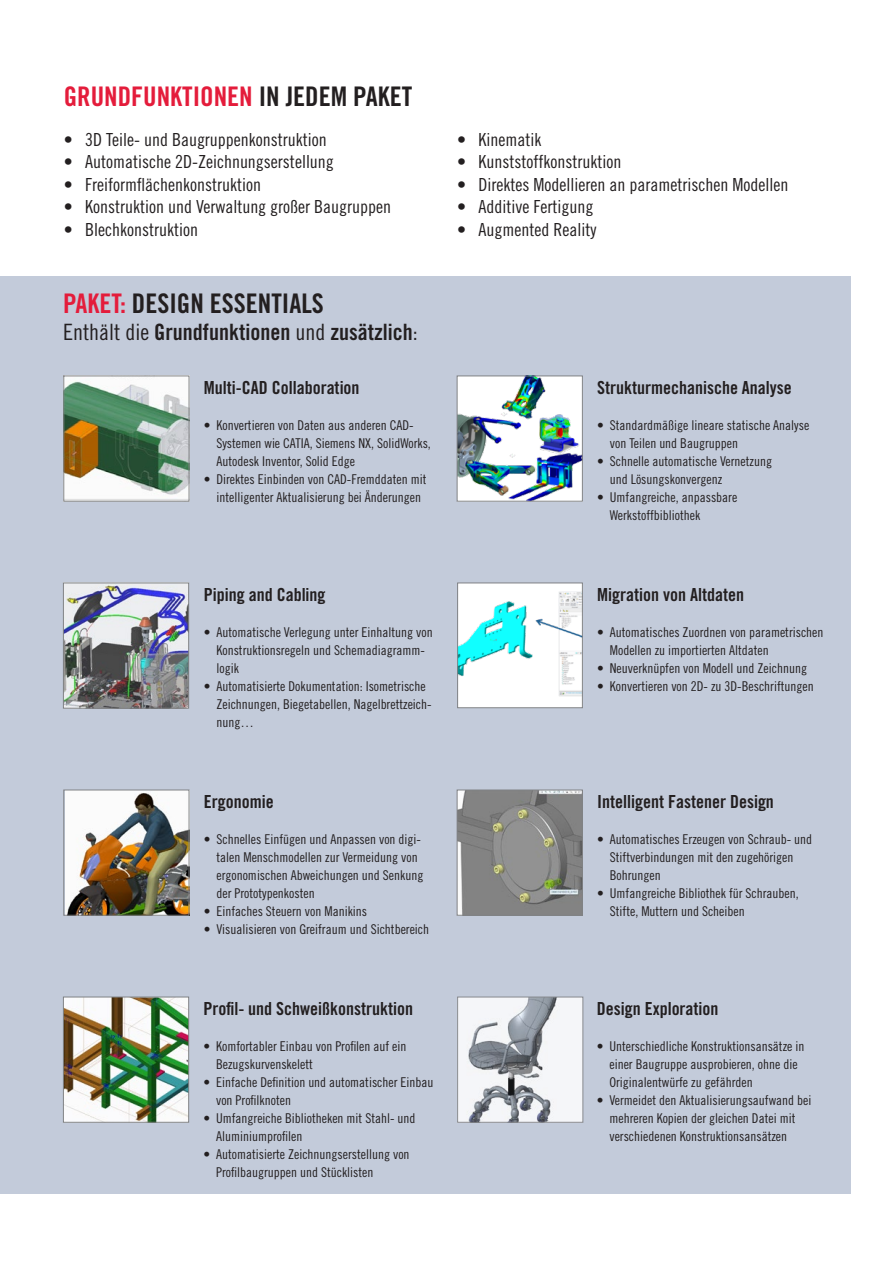
<style>
.page{position:relative;width:893px;height:1263px;background:#fff}
.page>*{position:absolute;margin:0;border:0;box-sizing:border-box;transform-origin:0 0}
.Zwischentitel{font:27px "Trade Gothic LT Pro Bd Cn 20";color:#e41c3b}
.Zwischentitel-2{font:27px "Trade Gothic LT Pro Bd Cn 20";color:#231f20}
.Zwischentitel-3{font:22.5px "Trade Gothic LT Pro Bd Cn 20";color:#231f20}
.t1{font:18px "Trade Gothic LT Pro Cn 18";color:#231f20}
.Titel_Kasten{font:18px "Trade Gothic LT Pro Bd Cn 20";color:#231f20}
.t2{font:13.5px/18px "Trade Gothic LT Pro Cn 18";color:#231f20}
.s1{color:#231f20}
.s2{color:#e41c3b}
.s3{font-family:"Trade Gothic LT Pro Cn 18"}
</style>
<div class="page">
<div style="left:0;top:277px;width:851px;height:917px;background:#c3cbda"></div>
<img style="left:65px;top:378px;width:122px;height:122px">
<div style="left:63px;top:376px;width:126px;height:126px;border:1px solid #808285"></div>
<img style="left:459px;top:792px;width:122px;height:122px">
<div style="left:457px;top:790px;width:126px;height:126px;border:1px solid #808285"></div>
<img style="left:65px;top:585px;width:122px;height:122px">
<div style="left:63px;top:583px;width:126px;height:126px;border:1px solid #808285"></div>
<img style="left:459px;top:378px;width:122px;height:122px">
<div style="left:457px;top:376px;width:126px;height:126px;border:1px solid #808285"></div>
<img style="left:459px;top:999px;width:122px;height:122px">
<div style="left:457px;top:997px;width:126px;height:126px;border:1px solid #808285"></div>
<div style="left:458px;top:583px;width:124px;height:125px;background:#fff"></div>
<img style="left:459px;top:592px;width:122px;height:105px">
<div style="left:457px;top:583px;width:126px;height:125px;border:1px solid #808285"></div>
<img style="left:66px;top:792px;width:121px;height:122px">
<div style="left:63px;top:790px;width:126px;height:126px;border:1px solid #808285"></div>
<img style="left:65px;top:999px;width:122px;height:122px">
<div style="left:63px;top:997px;width:126px;height:126px;border:1px solid #808285"></div>
<p class="Zwischentitel" style="left:64px;top:79px;width:350px">GRUNDFUNKTIONEN <span class="s1">IN JEDEM PAKET</span></p>
<p class="t1" style="left:64px;top:128px;width:265px">• 3D Teile- und Baugruppenkonstruktion</p>
<p class="t1" style="left:64px;top:151px;width:272px">• Automatische 2D-Zeichnungserstellung</p>
<p class="t1" style="left:64px;top:173px;width:199px">• Freiformflächenkonstruktion</p>
<p class="t1" style="left:64px;top:196px;width:329px">• Konstruktion und Verwaltung großer Baugruppen</p>
<p class="t1" style="left:64px;top:218px;width:136px">• Blechkonstruktion</p>
<p class="Zwischentitel-2" style="left:63px;top:286px;width:262px"><span class="s2">PAKET:</span> DESIGN ESSENTIALS</p>
<p class="Zwischentitel-3" style="left:63px;top:318px;width:356px"><span class="s3">Enthält die</span> Grundfunktionen <span class="s3">und</span> zusätzlich<span class="s3">:</span></p>
<p class="Titel_Kasten" style="left:204px;top:376px;width:157px">Multi-CAD Collaboration</p>
<p class="t2" style="left:216px;top:416px;width:216px;text-indent:-13px">• Konvertieren von Daten aus anderen CAD-<br>Systemen wie CATIA, Siemens NX, SolidWorks,<br>Autodesk Inventor, Solid Edge</p>
<p class="t2" style="left:204px;top:470px;width:224px;text-align:center">• Direktes Einbinden von CAD-Fremddaten mit intelligenter Aktualisierung bei Änderungen</p>
<p class="t1" style="left:457px;top:128px;width:86px">• Kinematik</p>
<p class="t1" style="left:457px;top:151px;width:166px">• Kunststoffkonstruktion</p>
<p class="t1" style="left:457px;top:173px;width:333px">• Direktes Modellieren an parametrischen Modellen</p>
<p class="t1" style="left:457px;top:196px;width:138px">• Additive Fertigung</p>
<p class="t1" style="left:457px;top:218px;width:141px">• Augmented Reality</p>
<p class="Titel_Kasten" style="left:597px;top:376px;width:196px">Strukturmechanische Analyse</p>
<p class="t2" style="left:610px;top:416px;width:201px;text-indent:-13px">• Standardmäßige lineare statische Analyse von Teilen und Baugruppen</p>
<p class="t2" style="left:610px;top:452px;width:164px;text-indent:-13px">• Schnelle automatische Vernetzung und Lösungskonvergenz</p>
<p class="t2" style="left:610px;top:488px;width:129px;text-indent:-13px">• Umfangreiche, anpassbare<br>Werkstoffbibliothek</p>
<p class="Titel_Kasten" style="left:204px;top:583px;width:123px">Piping and Cabling</p>
<p class="t2" style="left:216px;top:623px;width:218px;text-indent:-13px">• Automatische Verlegung unter Einhaltung von<br>Konstruktionsregeln und Schemadiagramm&shy;logik</p>
<p class="t2" style="left:216px;top:677px;width:217px;text-indent:-13px">• Automatisierte Dokumentation: Isometrische<br>Zeichnungen, Biegetabellen, Nagelbrettzeich&shy;nung…</p>
<p class="Titel_Kasten" style="left:204px;top:790px;width:71px">Ergonomie</p>
<p class="t2" style="left:216px;top:830px;width:208px;text-indent:-13px">• Schnelles Einfügen und Anpassen von digi&shy;talen Menschmodellen zur Vermeidung von ergonomischen Abweichungen und Senkung der Prototypenkosten</p>
<p class="t2" style="left:204px;top:902px;width:165px">• Einfaches Steuern von Manikins</p>
<p class="t2" style="left:204px;top:920px;width:227px">• Visualisieren von Greifraum und Sichtbereich</p>
<p class="Titel_Kasten" style="left:597px;top:583px;width:148px">Migration von Altdaten</p>
<p class="t2" style="left:610px;top:623px;width:215px;text-indent:-13px">• Automatisches Zuordnen von parametrischen<br>Modellen zu importierten Altdaten</p>
<p class="t2" style="left:597px;top:659px;width:211px">• Neuverknüpfen von Modell und Zeichnung</p>
<p class="t2" style="left:597px;top:677px;width:218px">• Konvertieren von 2D- zu 3D-Beschriftungen</p>
<p class="Titel_Kasten" style="left:597px;top:790px;width:178px">Intelligent Fastener Design</p>
<p class="t2" style="left:610px;top:830px;width:204px;text-indent:-13px">• Automatisches Erzeugen von Schraub- und<br>Stiftverbindungen mit den zugehörigen<br>Bohrungen</p>
<p class="t2" style="left:610px;top:884px;width:190px;text-indent:-13px">• Umfangreiche Bibliothek für Schrauben,<br>Stifte, Muttern und Scheiben</p>
<p class="Titel_Kasten" style="left:203px;top:997px;width:211px">Profil- und Schweißkonstruktion</p>
<p class="t2" style="left:216px;top:1037px;width:192px;text-indent:-13px">• Komfortabler Einbau von Profilen auf ein<br>Bezugskurvenskelett</p>
<p class="t2" style="left:216px;top:1073px;width:219px;text-indent:-13px">• Einfache Definition und automatischer Einbau von Profilknoten</p>
<p class="t2" style="left:216px;top:1109px;width:201px;text-indent:-13px">• Umfangreiche Bibliotheken mit Stahl- und<br>Aluminiumprofilen</p>
<p class="t2" style="left:216px;top:1145px;width:195px;text-indent:-13px">• Automatisierte Zeichnungserstellung von<br>Profilbaugruppen und Stücklisten</p>
<p class="Titel_Kasten" style="left:597px;top:997px;width:123px">Design Exploration</p>
<p class="t2" style="left:609px;top:1037px;width:196px;text-indent:-13px">• Unterschiedliche Konstruktionsansätze in einer Baugruppe ausprobieren, ohne die<br>Originalentwürfe zu gefährden</p>
<p class="t2" style="left:609px;top:1091px;width:203px;text-indent:-13px">• Vermeidet den Aktualisierungsaufwand bei mehreren Kopien der gleichen Datei mit verschiedenen Konstruktionsansätzen</p>
</div>
